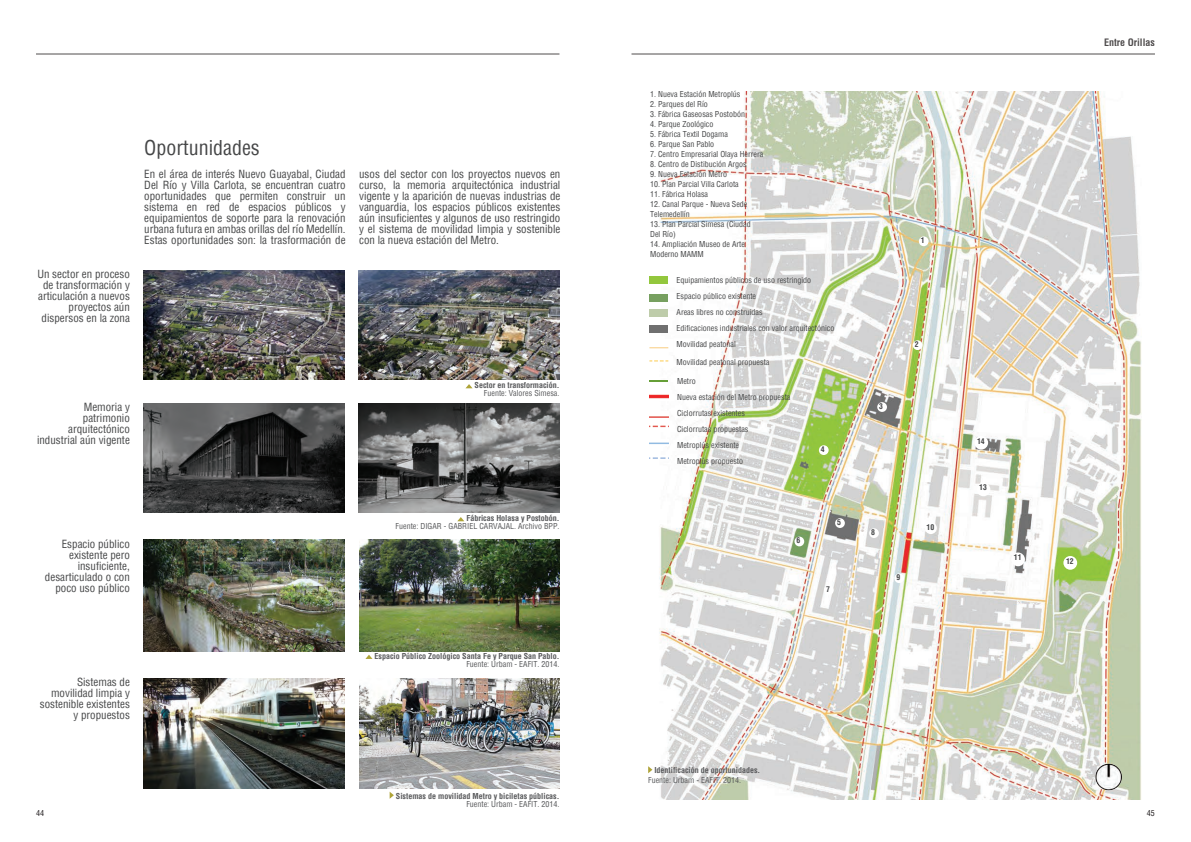
<style>
.page{position:relative;width:1191px;height:842px;background:#fff}
.page>*{position:absolute;margin:0;border:0;box-sizing:border-box;transform-origin:0 0}
.t1{font:condensed 20px "Helvetica";color:#454647}
.t2{font:condensed 11px/11px "Helvetica";color:#454647;text-align:right}
.t3{font:700 condensed 10px "Helvetica";color:#231f20}
.t4{font:condensed 8px/16px "Helvetica";color:#454647}
.t5{font:700 condensed 8px "Helvetica";color:#57585a}
.t6{font:condensed 8px "Helvetica";color:#57585a}
.t7{font:condensed 8px "Helvetica";color:#231f20}
.t8{font:700 condensed 7.7px "Helvetica";color:#454647}
</style>
<div class="page">
<img style="left:648px;top:91px;width:493px;height:708px">
<div style="left:649px;top:276px;width:19px;height:8px;background:#93c73d"></div>
<img style="left:648px;top:339px;width:24px;height:12px">
<div style="left:649px;top:294px;width:19px;height:8px;background:#77a060"></div>
<div style="left:649px;top:309px;width:19px;height:8px;background:#beccaa"></div>
<div style="left:649px;top:325px;width:19px;height:8px;background:#707070"></div>
<img style="left:648px;top:357px;width:24px;height:9px">
<svg style="left:649px;top:380px;width:19px;height:2px"></svg>
<img style="left:649px;top:411px;width:19px;height:9px">
<img style="left:649px;top:392px;width:19px;height:9px">
<img style="left:649px;top:425px;width:19px;height:6px">
<img style="left:649px;top:439px;width:19px;height:7px">
<img style="left:649px;top:456px;width:19px;height:4px">
<img style="left:1090px;top:760px;width:36px;height:32px">
<div style="left:918px;top:236px;width:10px;height:10px;background:#fff;border-radius:50%"></div>
<div style="left:912px;top:340px;width:10px;height:10px;background:#fff;border-radius:50%"></div>
<div style="left:819px;top:445px;width:9px;height:10px;background:#fff;border-radius:50%"></div>
<div style="left:877px;top:402px;width:10px;height:10px;background:#fff;border-radius:50%"></div>
<div style="left:824px;top:585px;width:9px;height:10px;background:#fff;border-radius:50%"></div>
<div style="left:794px;top:537px;width:10px;height:9px;background:#fff;border-radius:50%"></div>
<div style="left:894px;top:573px;width:10px;height:10px;background:#fff;border-radius:50%"></div>
<div style="left:869px;top:528px;width:10px;height:10px;background:#fff;border-radius:50%"></div>
<div style="left:835px;top:518px;width:10px;height:10px;background:#fff;border-radius:50%"></div>
<div style="left:976px;top:482px;width:14px;height:14px;background:#fff;border-radius:50%"></div>
<div style="left:925px;top:522px;width:12px;height:12px;background:#fff;border-radius:50%"></div>
<div style="left:1011px;top:552px;width:14px;height:14px;background:#fff;border-radius:50%"></div>
<div style="left:1063px;top:556px;width:14px;height:14px;background:#fff;border-radius:50%"></div>
<div style="left:974px;top:436px;width:14px;height:14px;background:#fff;border-radius:50%"></div>
<svg style="left:648px;top:766px;width:4px;height:7px"></svg>
<img style="left:143px;top:678px;width:201px;height:111px">
<img style="left:143px;top:403px;width:201px;height:110px">
<img style="left:359px;top:403px;width:200px;height:109px">
<img style="left:359px;top:678px;width:200px;height:111px">
<img style="left:143px;top:540px;width:201px;height:111px">
<img style="left:143px;top:270px;width:202px;height:110px">
<img style="left:358px;top:270px;width:201px;height:110px">
<img style="left:359px;top:539px;width:200px;height:112px">
<svg style="left:390px;top:792px;width:4px;height:7px"></svg>
<svg style="left:365px;top:655px;width:7px;height:4px"></svg>
<svg style="left:457px;top:517px;width:7px;height:4px"></svg>
<svg style="left:466px;top:384px;width:6px;height:4px"></svg>
<hr style="left:631px;top:54px;width:524px;height:1px;background:#231f20">
<hr style="left:36px;top:54px;width:523px;height:1px;background:#231f20">
<p class="t2" style="left:37px;top:269px;width:94px">Un sector en proceso de transformación y articulación a nuevos proyectos aún dispersos en la zona</p>
<h1 class="t1" style="left:144px;top:135px;width:117px">Oportunidades</h1>
<p class="t2" style="left:144px;top:169px;width:203px;text-align:justify">En el área de interés Nuevo Guayabal, Ciudad Del Río y Villa Carlota, se encuentran cuatro oportunidades que permiten construir un sistema en red de espacios públicos y equipamientos de soporte para la renovación urbana futura en ambas orillas del río Medellín.<br>Estas oportunidades son: la trasformación de</p>
<p class="t2" style="left:359px;top:168px;width:203px;text-align:justify">usos del sector con los proyectos nuevos en curso, la memoria arquitectónica industrial vigente y la aparición de nuevas industrias de vanguardia, los espacios públicos existentes aún insuficientes y algunos de uso restringido y el sistema de movilidad limpia y sostenible con la nueva estación del Metro.</p>
<p class="t2" style="left:37px;top:401px;width:94px">Memoria y patrimonio arquitectónico industrial aún vigente</p>
<p class="t5" style="left:474px;top:380px;width:86px">Sector en transformación.</p>
<p class="t6" style="left:484px;top:388px;width:77px">Fuente: Valores Simesa.</p>
<p class="t2" style="left:45px;top:538px;width:86px">Espacio público existente pero insuficiente, desarticulado o con poco uso público</p>
<p class="t2" style="left:40px;top:677px;width:92px">Sistemas de movilidad limpia y sostenible existentes y propuestos</p>
<p class="t5" style="left:466px;top:513px;width:95px">Fábricas Holasa y Postobón.</p>
<p class="t6" style="left:395px;top:521px;width:165px">Fuente: DIGAR - GABRIEL CARVAJAL. Archivo BPP.</p>
<p class="t5" style="left:374px;top:651px;width:186px">Espacio Público Zoológico Santa Fe y Parque San Pablo.</p>
<p class="t6" style="left:466px;top:659px;width:95px">Fuente: Urbam - EAFIT. 2014.</p>
<p class="t5" style="left:396px;top:790px;width:165px">Sistemas de movilidad Metro y biciletas públicas.</p>
<p class="t6" style="left:466px;top:799px;width:95px">Fuente: Urbam - EAFIT. 2014.</p>
<p class="t4" style="left:650px;top:86px;width:92px">1. Nueva Estación Metroplús</p>
<p class="t4" style="left:650px;top:96px;width:59px">2. Parques del Río</p>
<p class="t4" style="left:650px;top:106px;width:97px">3. Fábrica Gaseosas Postobón</p>
<p class="t4" style="left:650px;top:116px;width:65px">4. Parque Zoológico</p>
<p class="t4" style="left:650px;top:126px;width:79px">5. Fábrica Textil Dogama</p>
<p class="t4" style="left:650px;top:136px;width:65px">6. Parque San Pablo</p>
<p class="t4" style="left:650px;top:146px;width:115px">7. Centro Empresarial Olaya Herrera</p>
<p class="t4" style="left:650px;top:156px;width:98px">8. Centro de Distibución Argos</p>
<p class="t4" style="left:650px;top:166px;width:78px">9. Nueva Estación Metro</p>
<p class="t4" style="left:650px;top:176px;width:90px">10. Plan Parcial Villa Carlota</p>
<p class="t4" style="left:650px;top:186px;width:59px">11. Fábrica Holasa</p>
<p class="t4" style="left:650px;top:199px;width:99px;line-height:10px">12. Canal Parque - Nueva Sede<br>Telemedellín</p>
<p class="t4" style="left:650px;top:219px;width:102px;line-height:10px">13. Plan Parcial Simesa (Ciudad<br>Del Río)</p>
<p class="t4" style="left:650px;top:239px;width:96px;line-height:10px">14. Ampliación Museo de Arte<br>Moderno MAMM</p>
<p class="t4" style="left:676px;top:272px;width:159px">Equipamientos públicos de uso restringido Espacio público existente<br>Areas libres no construidas<br>Edificaciones industriales con valor arquitectónico Movilidad peatonal</p>
<p class="t4" style="left:676px;top:354px;width:94px">Movilidad peatonal propuesta</p>
<p class="t4" style="left:677px;top:373px;width:115px">Metro<br>Nueva estación del Metro propuesta<br>Ciclorrutas existentes<br>Ciclorrutas propuestas<br>Metroplús existente<br>Metroplús propuesto</p>
<p class="t8" style="left:821px;top:444px;width:5px">4</p>
<p class="t8" style="left:796px;top:535px;width:5px">6</p>
<p class="t8" style="left:837px;top:517px;width:5px">5</p>
<p class="t8" style="left:826px;top:584px;width:5px">7</p>
<p class="t8" style="left:921px;top:235px;width:5px">1</p>
<p class="t8" style="left:879px;top:401px;width:5px">3</p>
<p class="t8" style="left:914px;top:339px;width:5px">2</p>
<p class="t8" style="left:871px;top:527px;width:5px">8</p>
<p class="t8" style="left:896px;top:572px;width:5px">9</p>
<p class="t8" style="left:926px;top:522px;width:9px">10</p>
<p class="t8" style="left:977px;top:436px;width:9px">14</p>
<p class="t8" style="left:979px;top:482px;width:9px">13</p>
<p class="t8" style="left:1013px;top:552px;width:9px">11</p>
<p class="t3" style="left:1104px;top:35px;width:52px">Entre Orillas</p>
<p class="t8" style="left:1066px;top:556px;width:9px">12</p>
<p class="t5" style="left:654px;top:765px;width:107px">Identificación de oportunidades.</p>
<p class="t6" style="left:648px;top:775px;width:95px">Fuente: Urbam - EAFIT. 2014.</p>
<p class="t7" style="left:36px;top:808px;width:9px">44</p>
<p class="t7" style="left:1147px;top:808px;width:9px">45</p>
</div>
